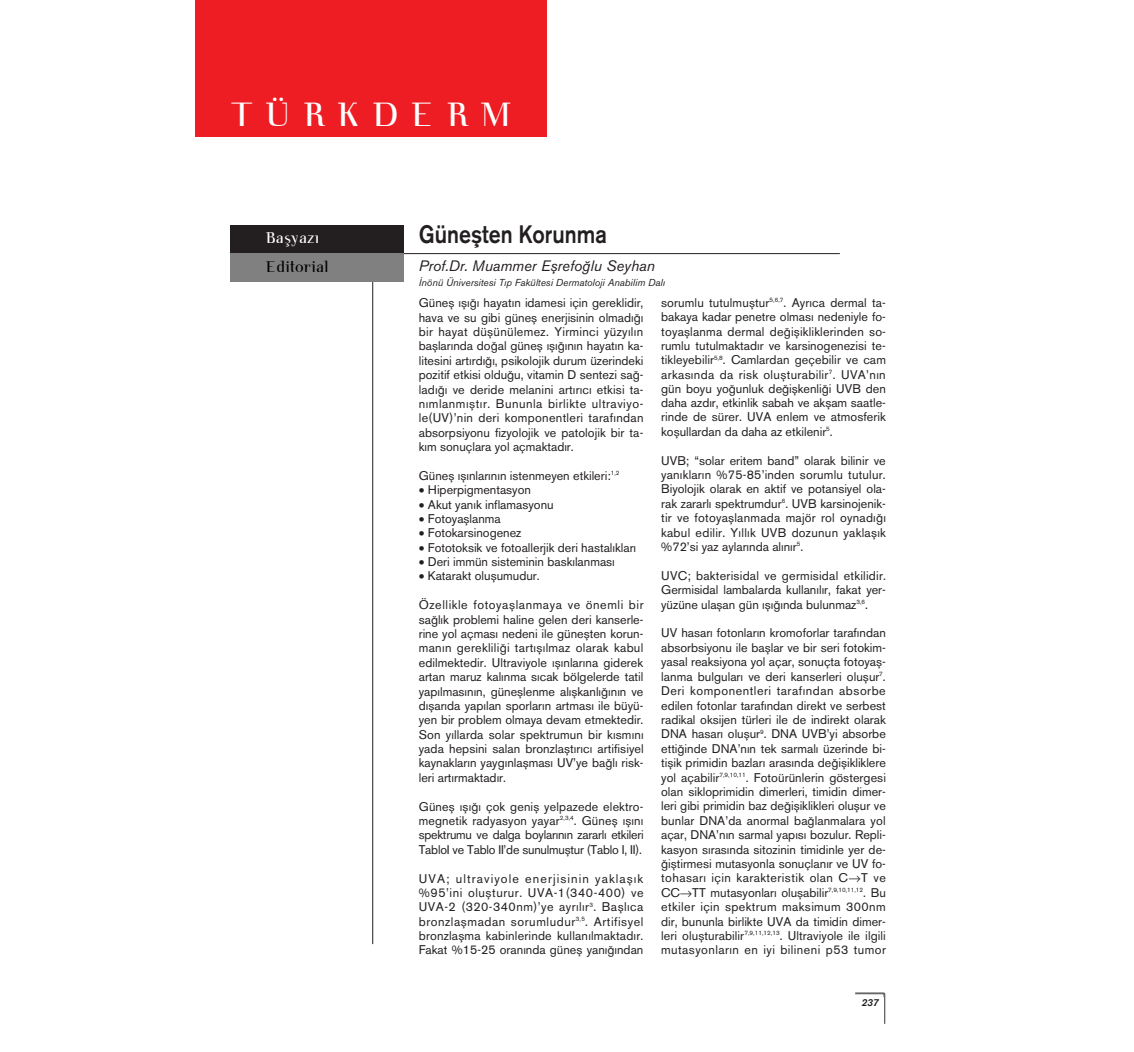
<style>
.page{position:relative;width:1134px;height:1052px;background:#fff}
.page>*{position:absolute;margin:0;border:0;box-sizing:border-box;transform-origin:0 0}
.t1{font:32.5px "One";letter-spacing:.39em;color:#fff}
.t2{font:25px "AG2 med";color:#231f20;scale:.85 1}
.t3{font:15px "AG1 ita";color:#231f20}
.t4{font:15px "One";color:#000}
.t5{font:15px "One";color:#fff}
.t6{font:12.5px/14.4px "AG1 reg";color:#231f20;text-align:justify}
.t7{font:10px "AG1 ita";color:#231f20}
.t8{font:10px "AG2 ita";color:#231f20}
</style>
<div class="page">
<hr style="left:372px;top:271px;width:1px;height:672px;background:#231f20">
<hr style="left:373px;top:253px;width:467px;height:1px;background:#231f20">
<div style="left:230px;top:225px;width:174px;height:28px;background:#231f20"></div>
<div style="left:230px;top:253px;width:174px;height:29px;background:#808080"></div>
<div style="left:195px;top:0;width:352px;height:136px;background:#ee1d23"></div>
<hr style="left:855px;top:992px;width:29px;height:2px;background:#666">
<hr style="left:883px;top:993px;width:2px;height:30px;background:#666">
<h1 class="t1" style="left:230px;top:95px;width:282px">TÜRKDERM</h1>
<p class="t5" style="left:266px;top:229px;width:55px">Baflyaz›</p>
<p class="t4" style="left:266px;top:257px;width:65px">Editorial</p>
<h2 class="t2" style="left:419px;top:225px;width:223px">Güneflten Korunma</h2>
<p class="t3" style="left:419px;top:260px;width:237px">Prof.Dr. Muammer Eflrefo¤lu Seyhan</p>
<p class="t7" style="left:419px;top:279px;width:248px">‹nönü Üniversitesi T›p Fakültesi Dermatoloji Anabilim Dal›</p>
<p class="t6" style="left:419px;top:297px;width:226px">Günefl ›fl›¤› hayat›n idamesi için gereklidir, hava ve su gibi günefl enerjisinin olmad›¤› bir hayat düflünülemez. Yirminci yüzy›l›n bafllar›nda do¤al günefl ›fl›¤›n›n hayat›n ka&shy;litesini art›rd›¤›, psikolojik durum üzerindeki pozitif etkisi oldu¤u, vitamin D sentezi sa¤- lad›¤› ve deride melanini art›r›c› etkisi ta&shy;n›mlanm›flt›r. Bununla birlikte ultraviyo&shy;le(UV)’nin deri komponentleri taraf›ndan absorpsiyonu fizyolojik ve patolojik bir ta&shy;k›m sonuçlara yol açmaktad›r.</p>
<p class="t6" style="left:419px;top:469px;width:202px">Günefl ›fl›nlar›n›n istenmeyen etkileri:<sup>1,2</sup></p>
<p class="t6" style="left:419px;top:484px;width:114px">• Hiperpigmentasyon</p>
<p class="t6" style="left:419px;top:498px;width:136px">• Akut yan›k inflamasyonu</p>
<p class="t6" style="left:419px;top:512px;width:84px">• Fotoyafllanma</p>
<p class="t6" style="left:419px;top:527px;width:104px">• Fotokarsinogenez</p>
<p class="t6" style="left:419px;top:541px;width:219px">• Fototoksik ve fotoallerjik deri hastal›klar›</p>
<p class="t6" style="left:419px;top:555px;width:198px">• Deri immün sisteminin bask›lanmas›</p>
<p class="t6" style="left:419px;top:570px;width:122px">• Katarakt oluflumudur.</p>
<p class="t6" style="left:419px;top:599px;width:226px">Özellikle fotoyafllanmaya ve önemli bir sa¤l›k problemi haline gelen deri kanserle&shy;rine yol açmas› nedeni ile güneflten korun&shy;man›n gereklili¤i tart›fl›lmaz olarak kabul edilmektedir. Ultraviyole ›fl›nlar›na giderek artan maruz kal›nma s›cak bölgelerde tatil yap›lmas›n›n, günefllenme al›flkanl›¤›n›n ve d›flar›da yap›lan sporlar›n artmas› ile büyü&shy;yen bir problem olmaya devam etmektedir.<br>Son y›llarda solar spektrumun bir k›sm›n› yada hepsini salan bronzlaflt›r›c› artifisiyel kaynaklar›n yayg›nlaflmas› UV’ye ba¤l› risk&shy;leri art›rmaktad›r.</p>
<p class="t6" style="left:419px;top:800px;width:226px">Günefl ›fl›¤› çok genifl yelpazede elektro&shy;megnetik radyasyon yayar<sup>2,3,4</sup>. Günefl ›fl›n› spektrumu ve dalga boylar›n›n zararl› etkileri TabloI ve Tablo II’de sunulmufltur (Tablo I, II).</p>
<p class="t6" style="left:419px;top:872px;width:226px">UVA; ultraviyole enerjisinin yaklafl›k %95’ini oluflturur. UVA-1(340-400) ve UVA-2 (320-340nm)’ye ayr›l›r<sup>3</sup>. Bafll›ca bronzlaflmadan sorumludur<sup>3,5</sup>. Artifisyel bronzlaflma kabinlerinde kullan›lmaktad›r.<br>Fakat %15-25 oran›nda günefl yan›¤›ndan</p>
<p class="t6" style="left:661px;top:297px;width:226px">sorumlu tutulmufltur<sup>5,6,7</sup>. Ayr›ca dermal ta&shy;bakaya kadar penetre olmas› nedeniyle fo&shy;toyafllanma dermal de¤iflikliklerinden so&shy;rumlu tutulmaktad›r ve karsinogenezisi te&shy;tikleyebilir<sup>5,8</sup>. Camlardan geçebilir ve cam arkas›nda da risk oluflturabilir<sup>7</sup>. UVA’n›n gün boyu yo¤unluk de¤iflkenli¤i UVB den daha azd›r, etkinlik sabah ve akflam saatle&shy;rinde de sürer. UVA enlem ve atmosferik koflullardan da daha az etkilenir<sup>5</sup>.</p>
<p class="t6" style="left:661px;top:454px;width:226px">UVB; “solar eritem band” olarak bilinir ve yan›klar›n %75-85’inden sorumlu tutulur.<br>Biyolojik olarak en aktif ve potansiyel ola&shy;rak zararl› spektrumdur<sup>6</sup>. UVB karsinojenik&shy;tir ve fotoyafllanmada majör rol oynad›¤› kabul edilir. Y›ll›k UVB dozunun yaklafl›k %72’si yaz aylar›nda al›n›r<sup>5</sup>.</p>
<p class="t6" style="left:661px;top:569px;width:226px">UVC; bakterisidal ve germisidal etkilidir.<br>Germisidal lambalarda kullan›l›r, fakat yer&shy;yüzüne ulaflan gün ›fl›¤›nda bulunmaz<sup>3,6</sup>.</p>
<p class="t6" style="left:661px;top:627px;width:226px">UV hasar› fotonlar›n kromoforlar taraf›ndan absorbsiyonu ile bafllar ve bir seri fotokim&shy;yasal reaksiyona yol açar, sonuçta fotoyafl&shy;lanma bulgular› ve deri kanserleri oluflur<sup>7</sup>.<br>Deri komponentleri taraf›ndan absorbe edilen fotonlar taraf›ndan direkt ve serbest radikal oksijen türleri ile de indirekt olarak DNA hasar› oluflur<sup>9</sup>. DNA UVB’yi absorbe etti¤inde DNA’n›n tek sarmal› üzerinde bi&shy;tiflik primidin bazlar› aras›nda de¤iflikliklere yol açabilir<sup>7,9,10,11</sup>. Fotoürünlerin göstergesi olan sikloprimidin dimerleri, timidin dimer&shy;leri gibi primidin baz de¤ifliklikleri oluflur ve bunlar DNA’da anormal ba¤lanmalara yol açar, DNA’n›n sarmal yap›s› bozulur. Repli&shy;kasyon s›ras›nda sitozinin timidinle yer de-¤ifltirmesi mutasyonla sonuçlan›r ve UV fo&shy;tohasar› için karakteristik olan C→T ve CC→TT mutasyonlar› oluflabilir<sup>7,9,10,11,12</sup>. Bu etkiler için spektrum maksimum 300nm dir, bununla birlikte UVA da timidin dimer&shy;leri oluflturabilir<sup>7,9,11,12,13</sup>. Ultraviyole ile ilgili mutasyonlar›n en iyi bilineni p53 tumor</p>
<p class="t8" style="left:862px;top:999px;width:18px">237</p>
</div>
